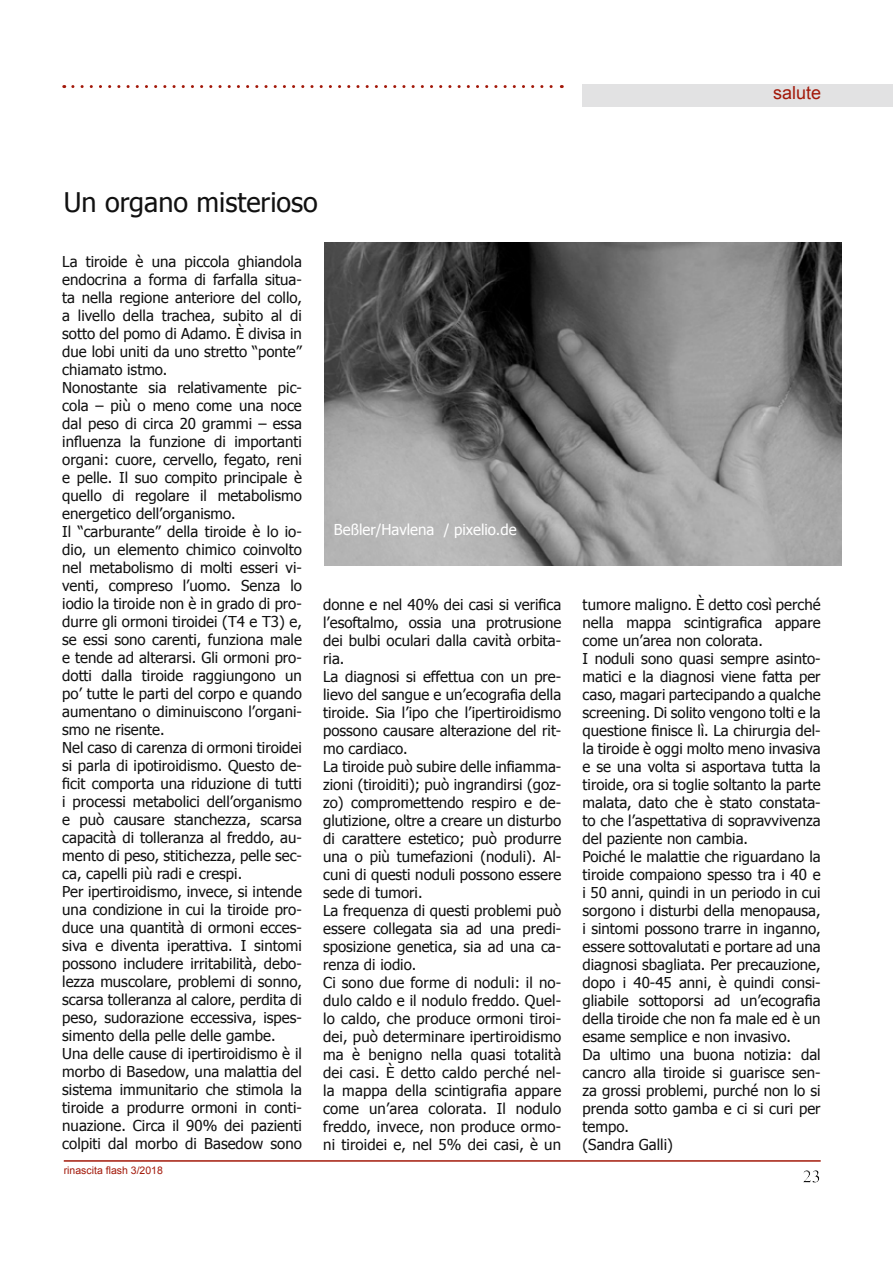
<style>
.page{position:relative;width:893px;height:1263px;background:#fff}
.page>*{position:absolute;margin:0;border:0;box-sizing:border-box;transform-origin:0 0}
.t1{font:27px "Tahoma";color:#111}
.t2{font:18px "Arial";color:#a3190a}
.t3{font:15px/18px "Tahoma";color:#111}
.t4{font:15px "Tahoma";color:#fff}
.t5{font:10.5px "Arial";color:#a3190a}
</style>
<div class="page">
<div style="left:798px;top:1164px;width:32px;height:24px;background:#111;opacity:.75"></div>
<div style="left:583px;top:84px;width:310px;height:22px;background:#e2e2e3"></div>
<hr style="left:64px;top:1160px;width:757px;height:2px;background:#a3190a">
<svg style="left:73px;top:85px;width:489px;height:3px"></svg>
<img style="left:325px;top:242px;width:516px;height:323px">
<p class="t2" style="left:773px;top:81px;width:50px">salute</p>
<h1 class="t1" style="left:64px;top:184px;width:256px">Un organo misterioso</h1>
<p class="t3" style="left:62px;top:251px;width:241px">La tiroide è una piccola ghiandola endocrina a forma di farfalla situa&shy;ta nella regione anteriore del collo, a livello della trachea, subito al di sotto del pomo di Adamo. È divisa in due lobi uniti da uno stretto “ponte” chiamato istmo.<br>Nonostante sia relativamente pic&shy;cola – più o meno come una noce dal peso di circa 20 grammi – essa influenza la funzione di importanti organi: cuore, cervello, fegato, reni e pelle. Il suo compito principale è quello di regolare il metabolismo energetico dell’organismo.<br>Il “carburante” della tiroide è lo io&shy;dio, un elemento chimico coinvolto nel metabolismo di molti esseri vi&shy;venti, compreso l’uomo. Senza lo iodio la tiroide non è in grado di pro&shy;durre gli ormoni tiroidei (T4 e T3) e, se essi sono carenti, funziona male e tende ad alterarsi. Gli ormoni pro&shy;dotti dalla tiroide raggiungono un po’ tutte le parti del corpo e quando aumentano o diminuiscono l’organi&shy;smo ne risente.<br>Nel caso di carenza di ormoni tiroidei si parla di ipotiroidismo. Questo de&shy;ficit comporta una riduzione di tutti i processi metabolici dell’organismo e può causare stanchezza, scarsa capacità di tolleranza al freddo, au&shy;mento di peso, stitichezza, pelle sec&shy;ca, capelli più radi e crespi.<br>Per ipertiroidismo, invece, si intende una condizione in cui la tiroide pro&shy;duce una quantità di ormoni ecces&shy;siva e diventa iperattiva. I sintomi possono includere irritabilità, debo&shy;lezza muscolare, problemi di sonno, scarsa tolleranza al calore, perdita di peso, sudorazione eccessiva, ispes&shy;simento della pelle delle gambe.<br>Una delle cause di ipertiroidismo è il morbo di Basedow, una malattia del sistema immunitario che stimola la tiroide a produrre ormoni in conti&shy;nuazione. Circa il 90% dei pazienti colpiti dal morbo di Basedow sono</p>
<p class="t4" style="left:334px;top:519px;width:184px">Beßler/Havlena / pixelio.de</p>
<p class="t3" style="left:323px;top:594px;width:240px">donne e nel 40% dei casi si verifica l’esoftalmo, ossia una protrusione dei bulbi oculari dalla cavità orbita&shy;ria.<br>La diagnosi si effettua con un pre&shy;lievo del sangue e un’ecografia della tiroide. Sia l’ipo che l’ipertiroidismo possono causare alterazione del rit&shy;mo cardiaco.<br>La tiroide può subire delle infiamma&shy;zioni (tiroiditi); può ingrandirsi (goz&shy;zo) compromettendo respiro e de&shy;glutizione, oltre a creare un disturbo di carattere estetico; può produrre una o più tumefazioni (noduli). Al&shy;cuni di questi noduli possono essere sede di tumori.<br>La frequenza di questi problemi può essere collegata sia ad una predi&shy;sposizione genetica, sia ad una ca&shy;renza di iodio.<br>Ci sono due forme di noduli: il no&shy;dulo caldo e il nodulo freddo. Quel&shy;lo caldo, che produce ormoni tiroi&shy;dei, può determinare ipertiroidismo ma è benigno nella quasi totalità dei casi. È detto caldo perché nel&shy;la mappa della scintigrafia appare come un’area colorata. Il nodulo freddo, invece, non produce ormo&shy;ni tiroidei e, nel 5% dei casi, è un</p>
<p class="t3" style="left:583px;top:594px;width:240px">tumore maligno. È detto così perché nella mappa scintigrafica appare come un’area non colorata.<br>I noduli sono quasi sempre asinto&shy;matici e la diagnosi viene fatta per caso, magari partecipando a qualche screening. Di solito vengono tolti e la questione finisce lì. La chirurgia del&shy;la tiroide è oggi molto meno invasiva e se una volta si asportava tutta la tiroide, ora si toglie soltanto la parte malata, dato che è stato constata&shy;to che l’aspettativa di sopravvivenza del paziente non cambia.<br>Poiché le malattie che riguardano la tiroide compaiono spesso tra i 40 e i 50 anni, quindi in un periodo in cui sorgono i disturbi della menopausa, i sintomi possono trarre in inganno, essere sottovalutati e portare ad una diagnosi sbagliata. Per precauzione, dopo i 40-45 anni, è quindi consi&shy;gliabile sottoporsi ad un’ecografia della tiroide che non fa male ed è un esame semplice e non invasivo.<br>Da ultimo una buona notizia: dal cancro alla tiroide si guarisce sen&shy;za grossi problemi, purché non lo si prenda sotto gamba e ci si curi per tempo.<br>(Sandra Galli)</p>
<p class="t5" style="left:64px;top:1164px;width:101px">rinascita flash 3/2018</p>
</div>
